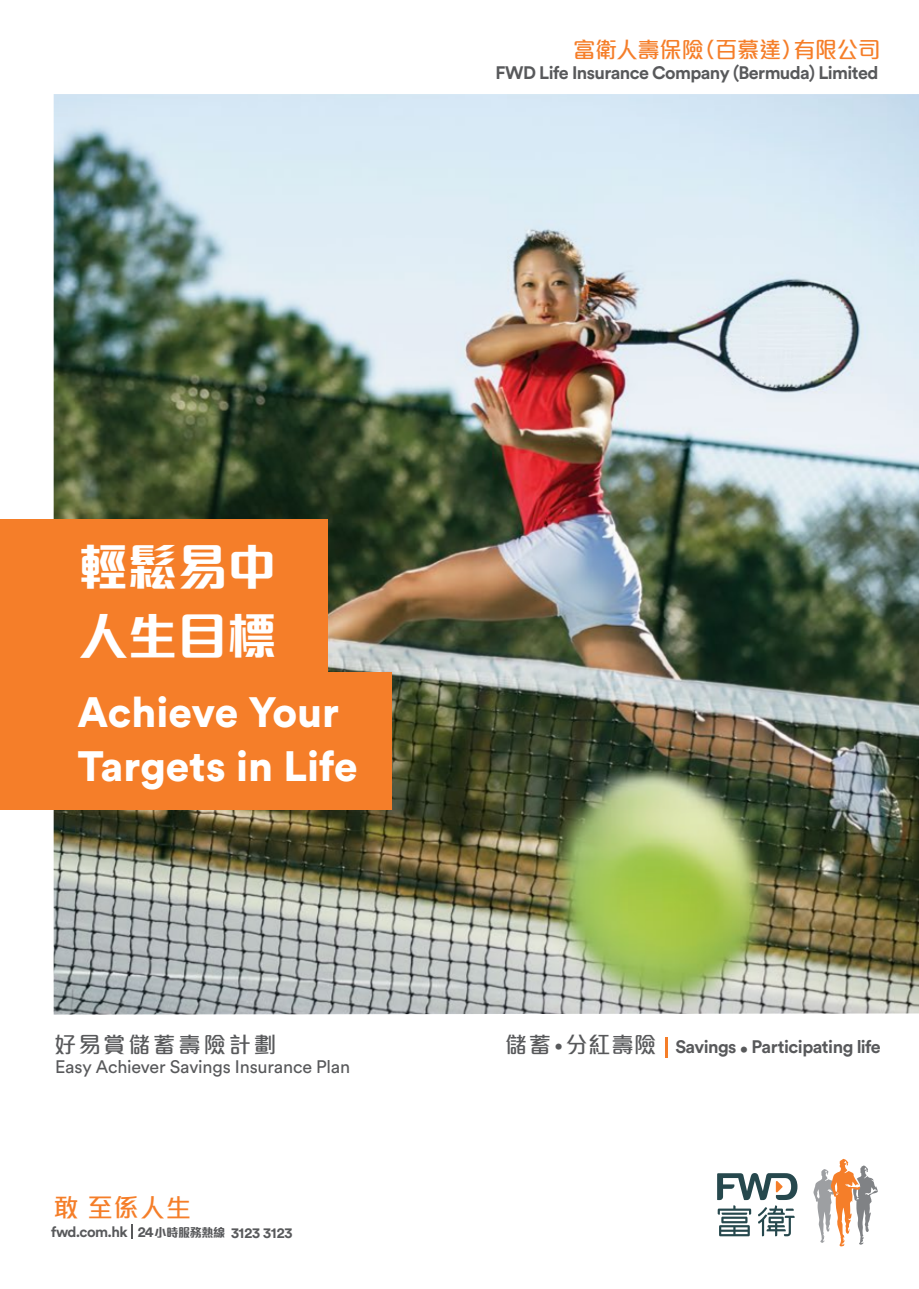
<style>
.page{position:relative;width:919px;height:1289px;background:#fff}
.page>*{position:absolute;margin:0;border:0;box-sizing:border-box;transform-origin:0 0}
.t1{font:800 49.5px/68.6px "M Elle HK";color:#fff}
.t2{font:900 42px/54px "Circular Std";color:#fff}
.t3{font:500 25.35px "M Elle HK";color:#f57e29}
.t4{font:500 22.2px "M Elle HK";letter-spacing:-.02em;color:#f57e29}
.t5{font:500 22.2px "M Elle HK";letter-spacing:.12em;color:#58595b}
.t6{font:700 18px "Circular Std";letter-spacing:-.03em;color:#58595b}
.t7{font:18px "Circular Std";letter-spacing:-.01em;color:#58595b}
.t8{font:700 14.7px "Circular Std";letter-spacing:-.03em;color:#58595b}
.s1{font-family:"M Elle HK";font-weight:800;font-size:12.15px}
.s2{font-family:"M Elle HK";font-weight:500;font-size:22.2px}
.s3{font-family:"M Elle HK";font-weight:500;font-size:16.5px}
</style>
<div class="page">
<img style="left:54px;top:94px;width:864px;height:920px">
<svg style="left:813px;top:1158px;width:64px;height:88px"></svg>
<svg style="left:717px;top:1205px;width:77px;height:31px"></svg>
<svg style="left:717px;top:1173px;width:80px;height:26px"></svg>
<div style="left:0;top:519px;width:327px;height:89px;background:#f57e29"></div>
<div style="left:0;top:606px;width:327px;height:76px;background:#f57e29"></div>
<div style="left:0;top:672px;width:391px;height:137px;background:#f57e29"></div>
<svg style="left:131px;top:1224px;width:2px;height:14px"></svg>
<hr style="left:665px;top:1036px;width:2px;height:21px;background:#f57e29">
<p class="t4" style="left:573px;top:39px;width:309px">富衛人壽保險（百慕達）有限公司</p>
<p class="t6" style="left:495px;top:61px;width:384px">FWD Life Insurance Company (Bermuda) Limited</p>
<h1 class="t1" style="left:78px;top:535px;width:200px">輕鬆易中人生目標</h1>
<h2 class="t2" style="left:77px;top:684px;width:282px">Achieve Your<br>Targets in Life</h2>
<p class="t5" style="left:54px;top:1033px;width:223px">好易賞儲蓄壽險計劃</p>
<p class="t7" style="left:55px;top:1056px;width:296px">Easy Achiever Savings Insurance Plan</p>
<h3 class="t3" style="left:53px;top:1195px;width:139px">敢 至係人生</h3>
<p class="t8" style="left:51px;top:1222px;width:243px">fwd.com.hk 24<span class="s1">小時服務熱線</span> 3123 3123</p>
<p class="t6" style="left:505px;top:1034px;width:377px"><span class="s2">儲蓄</span><span class="s3">‧</span><span class="s2">分紅壽險</span> Savings<sub>‧</sub>Participating life</p>
</div>
